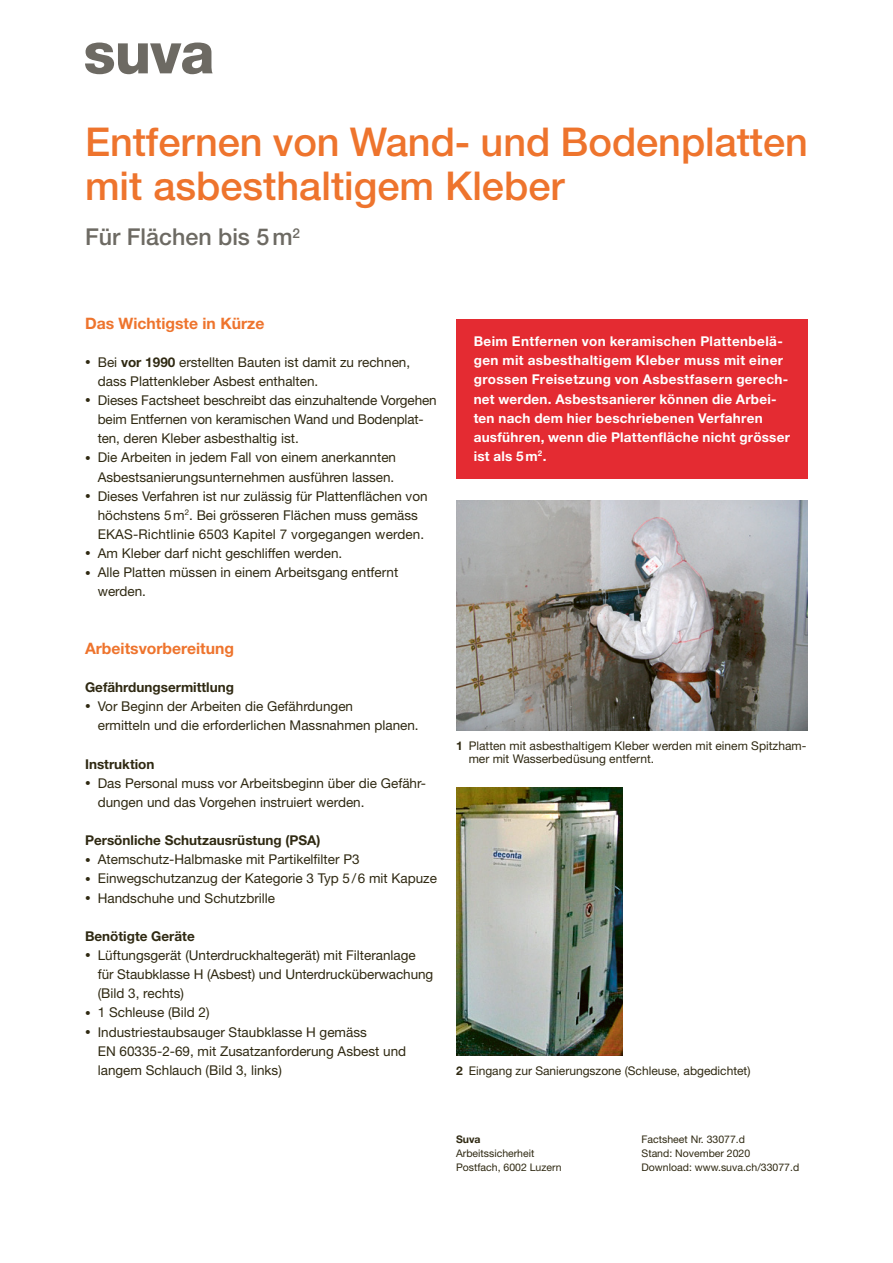
<style>
.page{position:relative;width:893px;height:1263px;background:#fff}
.page>*{position:absolute;margin:0;border:0;box-sizing:border-box;transform-origin:0 0}
.t1{font:500 39.75px/43.5px "Helvetica Neue LT Std";color:#ee742d}
.t2{font:500 23.25px "Helvetica Neue LT Std";color:#6d6a63}
.t3{font:700 15.75px "Helvetica Neue LT Std";color:#ee742d}
.t4{font:13.5px/19.2px "Helvetica Neue LT Std";color:#2f2912}
.t5{font:700 13.5px/19.2px "Helvetica Neue LT Std";letter-spacing:.02em;color:#fff}
.t6{font:700 13.5px "Helvetica Neue LT Std";color:#2f2912}
.t7{font:12px/13.8px "Helvetica Neue LT Std";color:#2f2912}
.t8{font:10.5px/13.8px "Helvetica Neue LT Std";color:#2f2912}
.t9{font:700 10.5px "Helvetica Neue LT Std";color:#2f2912}
.s1{font-size:11.25px}
.s2{font-weight:700}
</style>
<div class="page">
<div style="left:456px;top:319px;width:352px;height:160px;background:#e42b32"></div>
<img style="left:456px;top:501px;width:352px;height:229px">
<img style="left:456px;top:788px;width:166px;height:268px">
<svg style="left:85px;top:43px;width:128px;height:31px"></svg>
<h1 class="t1" style="left:85px;top:120px;width:724px">Entfernen von Wand- und Bodenplatten mit asbesthaltigem Kleber</h1>
<h2 class="t2" style="left:85px;top:223px;width:217px">Für Flächen bis 5m<sup>2</sup></h2>
<p class="t3" style="left:85px;top:313px;width:181px">Das Wichtigste in Kürze</p>
<p class="t4" style="left:98px;top:352px;width:314px;text-indent:-13px"><span class="s1">•</span> Bei <span class="s2">vor 1990</span> erstellten Bauten ist damit zu rechnen, dass Plattenkleber Asbest enthalten.</p>
<p class="t4" style="left:98px;top:390px;width:340px;text-indent:-13px"><span class="s1">•</span> Dieses Factsheet beschreibt das einzuhaltende Vorgehen beim Entfernen von keramischen Wand und Bodenplat&shy;ten, deren Kleber asbesthaltig ist.</p>
<p class="t4" style="left:85px;top:448px;width:313px;text-align:right"><span class="s1">•</span> Die Arbeiten in jedem Fall von einem anerkannten<br>Asbestsanierungsunternehmen ausführen lassen.</p>
<p class="t4" style="left:98px;top:486px;width:331px;text-indent:-13px"><span class="s1">•</span> Dieses Verfahren ist nur zulässig für Plattenflächen von höchstens 5m<sup>2</sup>. Bei grösseren Flächen muss gemäss<br>EKAS-Richtlinie 6503 Kapitel 7 vorgegangen werden.</p>
<p class="t4" style="left:85px;top:543px;width:259px"><span class="s1">•</span> Am Kleber darf nicht geschliffen werden.</p>
<p class="t4" style="left:98px;top:563px;width:302px;text-indent:-13px"><span class="s1">•</span> Alle Platten müssen in einem Arbeitsgang entfernt werden.</p>
<p class="t3" style="left:85px;top:638px;width:151px">Arbeitsvorbereitung</p>
<p class="t6" style="left:85px;top:679px;width:150px">Gefährdungsermittlung</p>
<p class="t4" style="left:98px;top:697px;width:322px;text-indent:-13px"><span class="s1">•</span> Vor Beginn der Arbeiten die Gefährdungen<br>ermitteln und die erforderlichen Massnahmen planen.</p>
<p class="t6" style="left:85px;top:755px;width:71px">Instruktion</p>
<p class="t4" style="left:98px;top:773px;width:330px;text-indent:-13px"><span class="s1">•</span> Das Personal muss vor Arbeitsbeginn über die Gefähr&shy;dungen und das Vorgehen instruiert werden.</p>
<p class="t6" style="left:85px;top:832px;width:237px">Persönliche Schutzausrüstung (PSA)</p>
<p class="t4" style="left:85px;top:850px;width:276px"><span class="s1">•</span> Atemschutz-Halbmaske mit Partikelfilter P3</p>
<p class="t4" style="left:85px;top:869px;width:353px"><span class="s1">•</span> Einwegschutzanzug der Kategorie 3 Typ 5/6 mit Kapuze</p>
<p class="t4" style="left:85px;top:888px;width:192px"><span class="s1">•</span> Handschuhe und Schutzbrille</p>
<p class="t6" style="left:85px;top:928px;width:111px">Benötigte Geräte</p>
<p class="t4" style="left:98px;top:945px;width:337px;text-indent:-13px"><span class="s1">•</span> Lüftungsgerät (Unterdruckhaltegerät) mit Filteranlage für Staubklasse H (Asbest) und Unterdrucküberwachung (Bild 3, rechts)</p>
<p class="t4" style="left:85px;top:1003px;width:126px"><span class="s1">•</span> 1 Schleuse (Bild 2)</p>
<p class="t4" style="left:98px;top:1022px;width:310px;text-indent:-13px"><span class="s1">•</span> Industriestaubsauger Staubklasse H gemäss<br>EN 60335-2-69, mit Zusatzanforderung Asbest und langem Schlauch (Bild 3, links)</p>
<p class="t5" style="left:474px;top:331px;width:318px">Beim Entfernen von keramischen Plattenbelä&shy;gen mit asbesthaltigem Kleber muss mit einer grossen Freisetzung von Asbestfasern gerech&shy;net werden. Asbestsanierer können die Arbei&shy;ten nach dem hier beschriebenen Verfahren ausführen, wenn die Plattenfläche nicht grösser ist als 5m<sup>2</sup>.</p>
<p class="t7" style="left:469px;top:738px;width:339px;text-indent:-13px"><span class="s2">1</span> Platten mit asbesthaltigem Kleber werden mit einem Spitzham&shy;mer mit Wasserbedüsung entfernt.</p>
<p class="t7" style="left:456px;top:1063px;width:296px"><span class="s2">2</span> Eingang zur Sanierungszone (Schleuse, abgedichtet)</p>
<p class="t9" style="left:456px;top:1132px;width:26px">Suva</p>
<p class="t8" style="left:456px;top:1146px;width:107px">Arbeitssicherheit<br>Postfach, 6002 Luzern</p>
<p class="t8" style="left:642px;top:1132px;width:159px">Factsheet Nr. 33077.d<br>Stand: November 2020<br>Download: www.suva.ch/33077.d</p>
</div>
